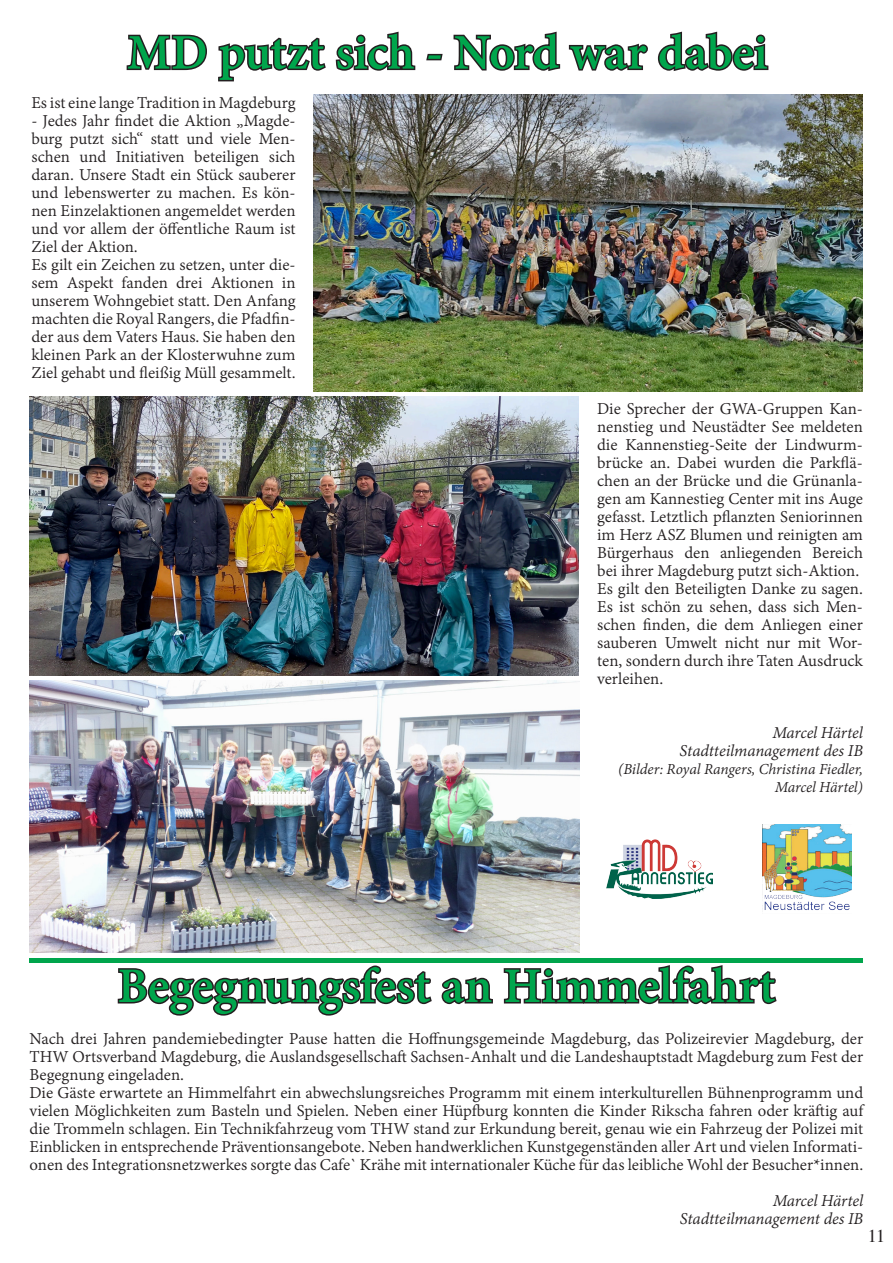
<style>
.page{position:relative;width:893px;height:1263px;background:#fff}
.page>*{position:absolute;margin:0;border:0;box-sizing:border-box;transform-origin:0 0}
.t1{font:700 54px "Adobe Devanagari";letter-spacing:-.01em;color:#00a54c}
.t2{font:18px/18px "Adobe Devanagari";color:#231f20}
.t3{font:italic 18px/18px "Adobe Devanagari";letter-spacing:-.01em;color:#231f20;text-align:right}
.t4{font:18px "Times";color:#231f20}
.t5{font:italic 16.5px/18px "Adobe Devanagari";letter-spacing:-.005em;color:#231f20;text-align:right}
</style>
<div class="page">
<svg style="left:125px;top:34px;width:47px;height:925px"></svg>
<svg style="left:170px;top:34px;width:37px;height:38px"></svg>
<svg style="left:218px;top:37px;width:108px;height:45px"></svg>
<svg style="left:335px;top:31px;width:81px;height:40px"></svg>
<svg style="left:426px;top:53px;width:17px;height:8px"></svg>
<svg style="left:453px;top:31px;width:195px;height:40px"></svg>
<svg style="left:657px;top:31px;width:112px;height:40px"></svg>
<svg style="left:117px;top:965px;width:315px;height:51px"></svg>
<svg style="left:441px;top:977px;width:52px;height:28px"></svg>
<svg style="left:503px;top:965px;width:274px;height:40px"></svg>
<hr style="left:30px;top:959px;width:833px;height:4px;background:#00a54c">
<img style="left:30px;top:680px;width:549px;height:272px">
<img style="left:314px;top:95px;width:549px;height:296px">
<img style="left:30px;top:396px;width:549px;height:279px">
<img style="left:607px;top:840px;width:106px;height:58px">
<img style="left:763px;top:825px;width:88px;height:85px">
<h1 class="t1" style="left:127px;top:22px;width:642px">MD putzt sich - Nord war dabei</h1>
<p class="t2" style="left:31px;top:95px;width:266px">Es ist eine lange Tradition in Magdeburg</p>
<p class="t2" style="left:31px;top:113px;width:266px">- Jedes Jahr findet die Aktion „Magde&shy;burg putzt sich“ statt und viele Men&shy;schen und Initiativen beteiligen sich daran. Unsere Stadt ein Stück sauberer und lebenswerter zu machen. Es kön&shy;nen Einzelaktionen angemeldet werden und vor allem der öffentliche Raum ist Ziel der Aktion.<br>Es gilt ein Zeichen zu setzen, unter die&shy;sem Aspekt fanden drei Aktionen in unserem Wohngebiet statt. Den Anfang machten die Royal Rangers, die Pfadfin&shy;der aus dem Vaters Haus. Sie haben den kleinen Park an der Klosterwuhne zum Ziel gehabt und fleißig Müll gesammelt.</p>
<p class="t2" style="left:597px;top:401px;width:267px">Die Sprecher der GWA-Gruppen Kan&shy;nenstieg und Neustädter See meldeten die Kannenstieg-Seite der Lindwurm&shy;brücke an. Dabei wurden die Parkflä&shy;chen an der Brücke und die Grünanla&shy;gen am Kannestieg Center mit ins Auge gefasst. Letztlich pflanzten Seniorinnen im Herz ASZ Blumen und reinigten am Bürgerhaus den anliegenden Bereich bei ihrer Magdeburg putzt sich-Aktion.<br>Es gilt den Beteiligten Danke zu sagen.<br>Es ist schön zu sehen, dass sich Men&shy;schen finden, die dem Anliegen einer sauberen Umwelt nicht nur mit Wor&shy;ten, sondern durch ihre Taten Ausdruck verleihen.</p>
<p class="t3" style="left:680px;top:725px;width:185px">Marcel Härtel<br>Stadtteilmanagement des IB</p>
<p class="t5" style="left:618px;top:762px;width:246px">(Bilder: Royal Rangers, Christina Fiedler,<br>Marcel Härtel)</p>
<h1 class="t1" style="left:117px;top:955px;width:659px">Begegnungsfest an Himmelfahrt</h1>
<p class="t2" style="left:30px;top:1031px;width:835px">Nach drei Jahren pandemiebedingter Pause hatten die Hoffnungsgemeinde Magdeburg, das Polizeirevier Magdeburg, der THW Ortsverband Magdeburg, die Auslandsgesellschaft Sachsen-Anhalt und die Landeshauptstadt Magdeburg zum Fest der Begegnung eingeladen.<br>Die Gäste erwartete an Himmelfahrt ein abwechslungsreiches Programm mit einem interkulturellen Bühnenprogramm und vielen Möglichkeiten zum Basteln und Spielen. Neben einer Hüpfburg konnten die Kinder Rikscha fahren oder kräftig auf die Trommeln schlagen. Ein Technikfahrzeug vom THW stand zur Erkundung bereit, genau wie ein Fahrzeug der Polizei mit Einblicken in entsprechende Präventionsangebote. Neben handwerklichen Kunstgegenständen aller Art und vielen Informati&shy;onen des Integrationsnetzwerkes sorgte das Cafe` Krähe mit internationaler Küche für das leibliche Wohl der Besucher*innen.</p>
<p class="t3" style="left:680px;top:1193px;width:185px">Marcel Härtel<br>Stadtteilmanagement des IB</p>
<p class="t4" style="left:868px;top:1219px;width:19px">11</p>
</div>
